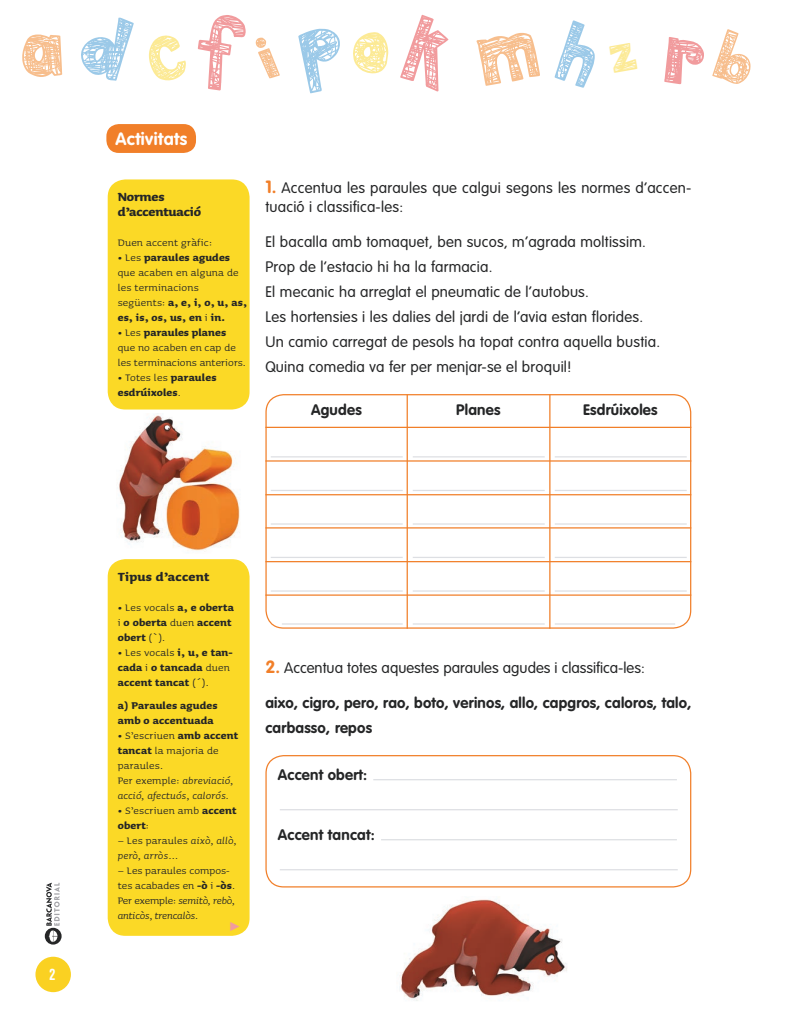
<style>
.page{position:relative;width:798px;height:1028px;background:#fff}
.page>*{position:absolute;margin:0;border:0;box-sizing:border-box;transform-origin:0 0}
.t1{font:700 17.5px "VAG Rounded Std";letter-spacing:.025em;color:#fff}
.t2{font:300 15px/25px "VAG Rounded Std";letter-spacing:.015em;color:#252627}
.t3{font:700 15px/25px "VAG Rounded Std";letter-spacing:.015em;color:#252627}
.t4{font:700 15px/15px "Sauna Pro";letter-spacing:-.01em;color:#252627}
.t5{font:700 15px "Sauna Pro";letter-spacing:.015em;color:#252627}
.t6{font:700 15px "Heading Pro";color:#fff}
.t7{font:12.5px/15px "Sauna Pro";letter-spacing:.015em;color:#252627}
.t8{font:700 12.5px/15px "Sauna Pro";letter-spacing:.015em;color:#252627}
.t9{font:italic 12.5px/15px "Sauna Pro";letter-spacing:.015em;color:#252627}
.s1{font-weight:700}
.s2{font-weight:400}
.s3{font-weight:700;font-size:17.5px;color:#f17f29}
.s4{font-style:italic}
.s5{font-style:normal}
</style>
<div class="page">
<svg style="left:265px;top:394px;width:426px;height:234px"></svg>
<div style="left:108px;top:179px;width:141px;height:230px;background:#fbd926;border-radius:18px"></div>
<div style="left:106px;top:124px;width:90px;height:29px;background:#f17f29;border-radius:12px"></div>
<img style="left:119px;top:415px;width:121px;height:137px">
<div style="left:108px;top:559px;width:141px;height:376px;background:#fbd926;border-radius:18px"></div>
<hr style="left:271px;top:456px;width:131px;height:1px;background:#dddfe3">
<hr style="left:271px;top:490px;width:131px;height:1px;background:#dddfe3">
<hr style="left:271px;top:523px;width:131px;height:1px;background:#dddfe3">
<hr style="left:271px;top:557px;width:131px;height:1px;background:#dddfe3">
<hr style="left:271px;top:590px;width:131px;height:1px;background:#dddfe3">
<hr style="left:282px;top:623px;width:120px;height:1px;background:#dddfe3">
<hr style="left:412px;top:456px;width:132px;height:1px;background:#dddfe3">
<hr style="left:412px;top:490px;width:132px;height:1px;background:#dddfe3">
<hr style="left:412px;top:523px;width:132px;height:1px;background:#dddfe3">
<hr style="left:412px;top:557px;width:132px;height:1px;background:#dddfe3">
<hr style="left:412px;top:590px;width:132px;height:1px;background:#dddfe3">
<hr style="left:412px;top:623px;width:132px;height:1px;background:#dddfe3">
<hr style="left:554px;top:456px;width:132px;height:1px;background:#dddfe3">
<hr style="left:554px;top:490px;width:132px;height:1px;background:#dddfe3">
<hr style="left:554px;top:523px;width:132px;height:1px;background:#dddfe3">
<hr style="left:554px;top:557px;width:132px;height:1px;background:#dddfe3">
<hr style="left:554px;top:590px;width:132px;height:1px;background:#dddfe3">
<hr style="left:554px;top:623px;width:121px;height:1px;background:#dddfe3">
<hr style="left:406px;top:394px;width:1px;height:234px;background:#f17f29">
<hr style="left:549px;top:394px;width:1px;height:234px;background:#f17f29">
<hr style="left:265px;top:594px;width:426px;height:1px;background:#f17f29">
<hr style="left:265px;top:561px;width:426px;height:1px;background:#f17f29">
<hr style="left:265px;top:527px;width:426px;height:1px;background:#f17f29">
<hr style="left:265px;top:494px;width:426px;height:1px;background:#f17f29">
<hr style="left:265px;top:460px;width:426px;height:1px;background:#f17f29">
<hr style="left:265px;top:427px;width:426px;height:1px;background:#f17f29">
<hr style="left:373px;top:779px;width:303px;height:1px;background:#dddfe3">
<hr style="left:280px;top:809px;width:397px;height:1px;background:#dddfe3">
<hr style="left:381px;top:839px;width:295px;height:1px;background:#dddfe3">
<hr style="left:280px;top:869px;width:397px;height:1px;background:#dddfe3">
<div style="left:265px;top:755px;width:426px;height:132px;border:1px solid #f17f29;border-radius:18px"></div>
<img style="left:399px;top:899px;width:168px;height:102px">
<div style="left:265px;top:394px;width:426px;height:234px;border:1px solid #f17f29;border-radius:18px"></div>
<div style="left:35px;top:956px;width:36px;height:36px;background:#fad122;border-radius:50%"></div>
<svg style="left:45px;top:882px;width:17px;height:62px"></svg>
<p class="t1" style="left:115px;top:128px;width:73px">Activitats</p>
<p class="t4" style="left:118px;top:189px;width:85px">Normes d’accentuació</p>
<p class="t7" style="left:118px;top:235px;width:96px">Duen accent gràfic:</p>
<p class="t7" style="left:118px;top:250px;width:131px"><span class="s1">•</span> Les <span class="s1">paraules agudes </span>que acaben en alguna de les terminacions següents: <span class="s1">a, e, i, o, u, as, es, is, os, us, en</span> i <span class="s1">in.</span></p>
<p class="t7" style="left:118px;top:325px;width:129px"><span class="s1">•</span> Les <span class="s1">paraules planes </span>que no acaben en cap de les terminacions anteriors.</p>
<p class="t8" style="left:118px;top:370px;width:100px">• <span class="s2">Totes les</span> paraules esdrúixoles<span class="s2">.</span></p>
<p class="t2" style="left:265px;top:179px;width:427px;line-height:18.8px"><span class="s3">1.</span> Accentua les paraules que calgui segons les normes d’accen&shy;tuació i classifica-les:</p>
<p class="t2" style="left:265px;top:229px;width:396px">El bacalla amb tomaquet, ben sucos, m’agrada moltissim.<br>Prop de l’estacio hi ha la farmacia.<br>El mecanic ha arreglat el pneumatic de l’autobus.<br>Les hortensies i les dalies del jardi de l’avia estan florides.<br>Un camio carregat de pesols ha topat contra aquella bustia.<br>Quina comedia va fer per menjar-se el broquil!</p>
<p class="t3" style="left:311px;top:397px;width:52px">Agudes</p>
<p class="t3" style="left:456px;top:397px;width:46px">Planes</p>
<p class="t3" style="left:583px;top:398px;width:76px">Esdrúixoles</p>
<p class="t6" style="left:49px;top:965px;width:8px">2</p>
<p class="t5" style="left:118px;top:568px;width:93px">Tipus d’accent</p>
<p class="t8" style="left:118px;top:599px;width:118px">• <span class="s2">Les vocals</span> a, e oberta <span class="s2">i</span> o oberta <span class="s2">duen</span> accent obert <span class="s2">(`).</span></p>
<p class="t8" style="left:118px;top:644px;width:117px">• <span class="s2">Les vocals</span> i, u, e tan&shy;cada <span class="s2">i</span> o tancada <span class="s2">duen </span>accent tancat <span class="s2">(´).</span></p>
<p class="t8" style="left:118px;top:697px;width:101px">a) Paraules agudes amb o accentuada</p>
<p class="t7" style="left:118px;top:727px;width:122px"><span class="s1">•</span> S’escriuen <span class="s1">amb accent tancat</span> la majoria de paraules.<br>Per exemple: <span class="s4">abreviació, acció, afectuós, calorós.</span></p>
<p class="t7" style="left:118px;top:802px;width:120px"><span class="s1">•</span> S’escriuen amb <span class="s1">accent obert</span>:</p>
<p class="t9" style="left:118px;top:832px;width:120px"><span class="s5">– Les paraules</span> això, allò, però, arròs<span class="s5">…</span></p>
<p class="t7" style="left:118px;top:862px;width:119px">– Les paraules compos&shy;tes acabades en <span class="s1">-ò</span> i <span class="s1">-òs</span>.<br>Per exemple: <span class="s4">semitò, rebò, anticòs, trencalòs</span>.</p>
<p class="t2" style="left:265px;top:656px;width:381px"><span class="s3">2.</span> Accentua totes aquestes paraules agudes i classifica-les:</p>
<p class="t3" style="left:265px;top:691px;width:427px">aixo, cigro, pero, rao, boto, verinos, allo, capgros, caloros, talo, carbasso, repos</p>
<p class="t3" style="left:278px;top:763px;width:91px">Accent obert:</p>
<p class="t3" style="left:278px;top:823px;width:98px">Accent tancat:</p>
</div>
